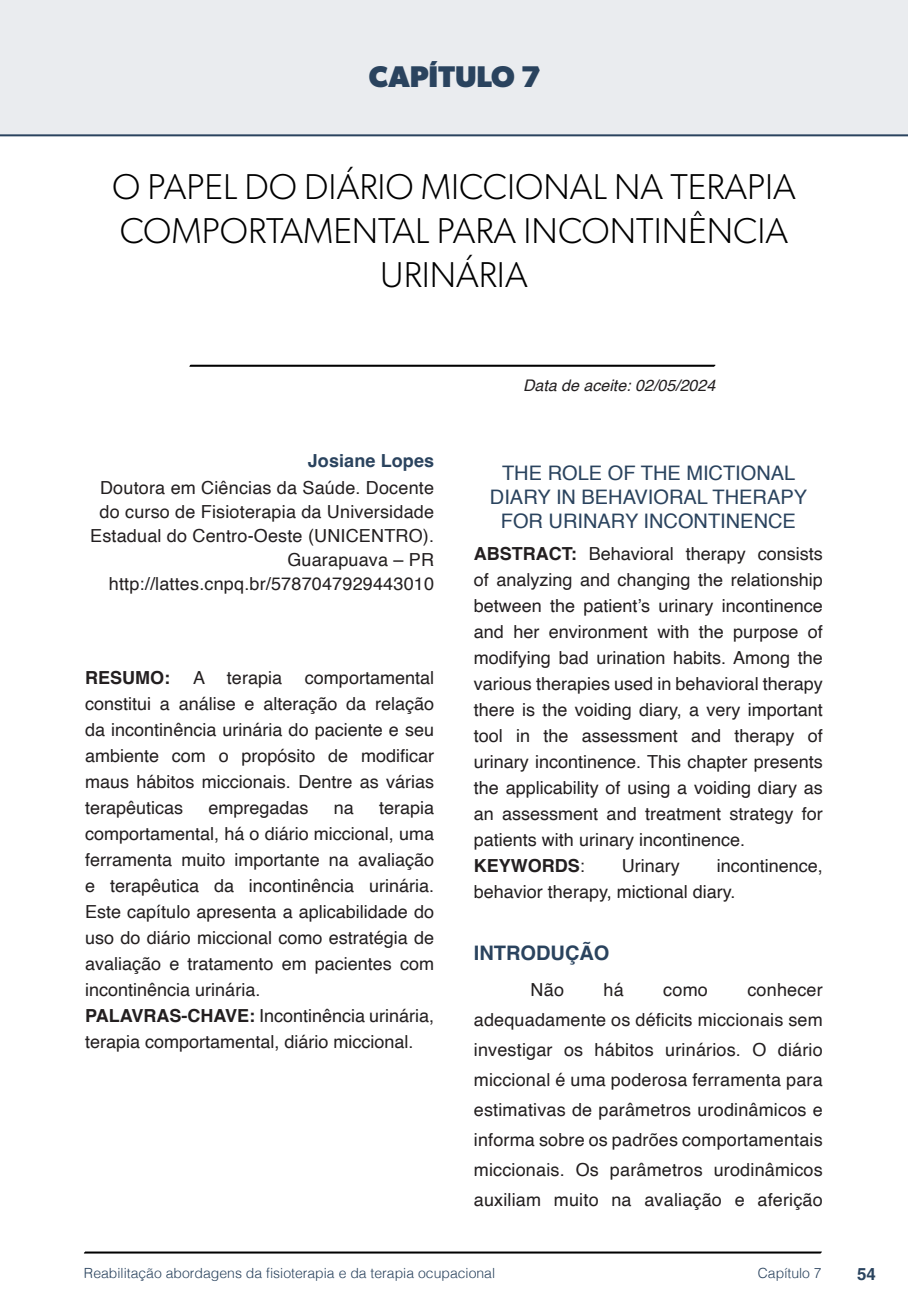
<style>
.page{position:relative;width:908px;height:1304px;background:#fff}
.page>*{position:absolute;margin:0;border:0;box-sizing:border-box;transform-origin:0 0}
.nome_artigos{font:300 36px/44px "Gibson";color:#000;text-align:center}
.capítulos{font:700 30px "Gibson";color:#2a435e}
.título_Inglês{font:20px/24px "Helvetica";color:#2a435e;text-align:center}
.TITULOS{font:700 20px "Helvetica";color:#2a435e}
.Resumos_e_PC_TXT{font:18px/26px "Helvetica";color:#231f20;text-align:justify}
.txt{font:18px/30px "Helvetica";letter-spacing:.01em;color:#231f20;text-align:justify}
.info_autores{font:18px/24px "Helvetica";letter-spacing:.01em;color:#231f20;text-align:right}
.Resumos_e_PC_TXT-2{font:700 18px "Helvetica";color:#231f20}
.nome_autores{font:700 18px "Helvetica";letter-spacing:.005em;color:#2a435e}
.t1{font:700 16.8px "Helvetica";color:#2a435e}
.t2{font:italic 16px "Helvetica";color:#231f20}
.t3{font:300 14px "Helvetica";color:#2a435e}
.s1{font-weight:700}
.s2{font-weight:400}
</style>
<div class="page">
<svg style="left:84px;top:1251px;width:737px;height:3px;background:#515151"></svg>
<div style="left:0;top:0;width:907px;height:136px;background:#eaecef"></div>
<svg style="left:189px;top:364px;width:526px;height:3px;background:#4f4f4f"></svg>
<div style="left:44px;top:72px;width:68px;height:61px;background:#eaecef"></div>
<p class="capítulos" style="left:369px;top:58px;width:173px">CAPÍTULO 7</p>
<p class="nome_artigos" style="left:112px;top:164px;width:685px">O PAPEL DO DIÁRIO MICCIONAL NA TERAPIA<br>COMPORTAMENTAL PARA INCONTINÊNCIA<br>URINÁRIA</p>
<p class="nome_autores" style="left:308px;top:450px;width:128px">Josiane Lopes</p>
<p class="info_autores" style="left:90px;top:477px;width:345px">Doutora em Ciências da Saúde. Docente do curso de Fisioterapia da Universidade Estadual do Centro-Oeste (UNICENTRO).<br>Guarapuava – PR</p>
<p class="info_autores" style="left:109px;top:573px;width:326px">http://lattes.cnpq.br/5787047929443010</p>
<p class="Resumos_e_PC_TXT-2" style="left:85px;top:667px;width:86px">RESUMO:</p>
<p class="Resumos_e_PC_TXT" style="left:193px;top:666px;width:90px">A terapia</p>
<p class="Resumos_e_PC_TXT" style="left:85px;top:666px;width:350px;text-indent:220px">comportamental constitui a análise e alteração da relação da incontinência urinária do paciente e seu ambiente com o propósito de modificar maus hábitos miccionais. Dentre as várias terapêuticas</p>
<p class="Resumos_e_PC_TXT" style="left:208px;top:796px;width:102px">empregadas</p>
<p class="Resumos_e_PC_TXT" style="left:333px;top:796px;width:22px">na</p>
<p class="Resumos_e_PC_TXT" style="left:85px;top:796px;width:350px;text-indent:294px">terapia comportamental, há o diário miccional, uma ferramenta muito importante na avaliação e terapêutica da incontinência urinária.<br>Este capítulo apresenta a aplicabilidade do uso do diário miccional como estratégia de avaliação e tratamento em pacientes com incontinência urinária.</p>
<p class="Resumos_e_PC_TXT" style="left:85px;top:1004px;width:350px"><span class="s1">PALAVRAS-CHAVE:</span> Incontinência urinária, terapia comportamental, diário miccional.</p>
<p class="t2" style="left:523px;top:373px;width:194px">Data de aceite: 02/05/2024</p>
<p class="título_Inglês" style="left:489px;top:462px;width:318px">THE ROLE OF THE MICTIONAL<br>DIARY IN BEHAVIORAL THERAPY<br>FOR URINARY INCONTINENCE</p>
<p class="Resumos_e_PC_TXT" style="left:473px;top:541px;width:350px"><span class="s1">ABSTRACT:</span> Behavioral therapy consists of analyzing and changing the relationship between the patient’s urinary incontinence and her environment with the purpose of modifying bad urination habits. Among the various therapies used in behavioral therapy there is the voiding diary, a very important tool in the assessment and therapy of urinary incontinence. This chapter presents the applicability of using a voiding diary as an assessment and treatment strategy for patients with urinary incontinence.</p>
<p class="Resumos_e_PC_TXT-2" style="left:473px;top:854px;width:113px">KEYWORDS<span class="s2">:</span></p>
<p class="Resumos_e_PC_TXT" style="left:621px;top:853px;width:59px">Urinary</p>
<p class="Resumos_e_PC_TXT" style="left:473px;top:853px;width:350px;text-indent:243px">incontinence, behavior therapy, mictional diary.</p>
<p class="TITULOS" style="left:473px;top:941px;width:137px">INTRODUÇÃO</p>
<p class="txt" style="left:530px;top:975px;width:35px">Não</p>
<p class="txt" style="left:603px;top:975px;width:22px">há</p>
<p class="txt" style="left:663px;top:975px;width:46px">como</p>
<p class="txt" style="left:473px;top:975px;width:350px;text-indent:273px">conhecer adequadamente os déficits miccionais sem investigar os hábitos urinários. O diário miccional é uma poderosa ferramenta para estimativas de parâmetros urodinâmicos e informa sobre os padrões comportamentais miccionais. Os parâmetros urodinâmicos auxiliam muito na avaliação e aferição</p>
<p class="t3" style="left:84px;top:1261px;width:412px">Reabilitação abordagens da fisioterapia e da terapia ocupacional</p>
<p class="t3" style="left:757px;top:1261px;width:65px">Capítulo 7</p>
<p class="t1" style="left:856px;top:1264px;width:20px">54</p>
</div>
